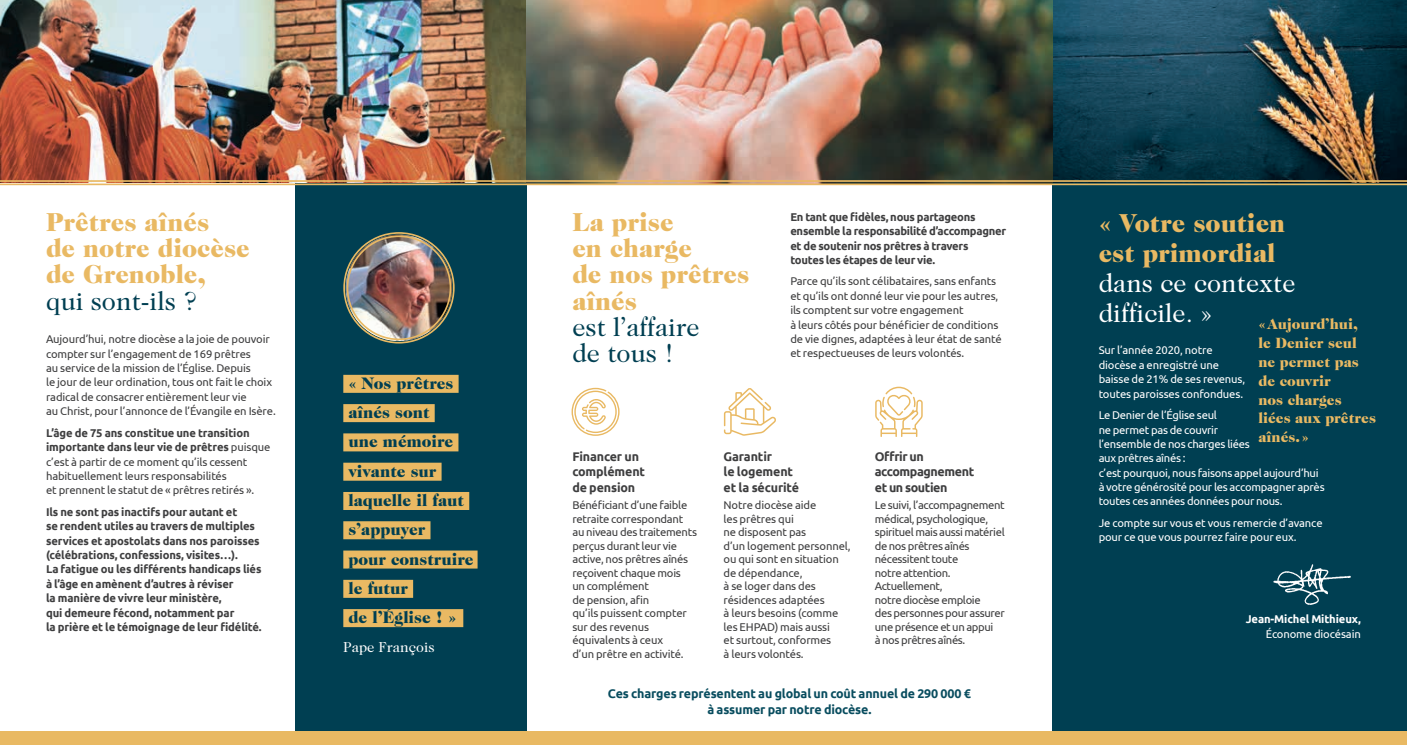
<style>
.page{position:relative;width:1407px;height:745px;background:#fff}
.page>*{position:absolute;margin:0;border:0;box-sizing:border-box;transform-origin:0 0}
.t1{font:900 26.25px/26.2px "Caslon Two Twenty Four";color:#e9b963}
.t2{font:26.25px/26.2px "Caslon Two Twenty Four";color:#003f52}
.t3{font:26.25px/30px "Caslon Two Twenty Four";color:#fff}
.t4{font:900 16.88px/29.2px "Caslon Two Twenty Four";color:#003f52}
.t5{font:900 15px/18.8px "Caslon Two Twenty Four";color:#e9b963}
.t6{font:14.62px "Caslon Two Twenty Four";color:#fff}
.t7{font:700 12.5px/16.2px "Ubuntu";letter-spacing:-.01em;color:#094d5f;text-align:center}
.t8{font:700 12.5px/15px "Ubuntu";letter-spacing:-.01em;color:#3e3e3f}
.t9{font:700 12.5px/15px "Ubuntu";letter-spacing:-.03em;color:#3e3e3f}
.t10{font:11.25px/13.5px "Ubuntu";letter-spacing:-.01em;color:#3e3e3f}
.t11{font:700 11.25px/14.4px "Ubuntu";letter-spacing:-.01em;color:#3e3e3f}
.t12{font:11.25px/14.4px "Ubuntu";letter-spacing:-.02em;color:#fff}
.t13{font:11.25px/13.5px "Ubuntu";letter-spacing:-.03em;color:#3e3e3f}
.t14{font:700 11.25px "Ubuntu";letter-spacing:-.01em;color:#fff}
.s1{font-weight:700}
</style>
<div class="page">
<img style="left:1052px;top:0;width:355px;height:183px">
<img style="left:0;top:0;width:526px;height:183px">
<div style="left:295px;top:183px;width:231px;height:554px;background:#003f52"></div>
<img style="left:346px;top:234px;width:106px;height:107px;border-radius:53px">
<div style="left:343px;top:232px;width:112px;height:111px;border:2px solid #e9b963;border-radius:50%"></div>
<div style="left:347px;top:235px;width:104px;height:105px;border:2px solid #e9b963;border-radius:50%"></div>
<img style="left:526px;top:0;width:526px;height:183px">
<div style="left:1052px;top:183px;width:355px;height:561px;background:#003f52"></div>
<div style="left:0;top:731px;width:1407px;height:13px;background:#e9b963"></div>
<div style="left:343px;top:374px;width:116px;height:18px;background:#e9b963"></div>
<div style="left:343px;top:404px;width:92px;height:18px;background:#e9b963"></div>
<div style="left:343px;top:433px;width:115px;height:18px;background:#e9b963"></div>
<div style="left:343px;top:462px;width:98px;height:18px;background:#e9b963"></div>
<div style="left:343px;top:491px;width:126px;height:18px;background:#e9b963"></div>
<div style="left:343px;top:521px;width:87px;height:18px;background:#e9b963"></div>
<div style="left:343px;top:550px;width:134px;height:18px;background:#e9b963"></div>
<div style="left:343px;top:579px;width:70px;height:18px;background:#e9b963"></div>
<div style="left:343px;top:608px;width:120px;height:18px;background:#e9b963"></div>
<img style="left:1273px;top:564px;width:78px;height:41px">
<hr style="left:0;top:180px;width:1407px;height:2px;background:#e9b963">
<hr style="left:0;top:183px;width:1407px;height:2px;background:#e9b963">
<svg style="left:724px;top:388px;width:52px;height:47px"></svg>
<svg style="left:571px;top:387px;width:48px;height:48px"></svg>
<svg style="left:875px;top:386px;width:48px;height:50px"></svg>
<h1 class="t1" style="left:46px;top:208px;width:205px">Prêtres aînés<br>de notre diocèse de Grenoble,</h1>
<h1 class="t2" style="left:46px;top:287px;width:153px">qui sont-ils ?</h1>
<p class="t10" style="left:46px;top:331px;width:231px;line-height:14.4px">Aujourd’hui, notre diocèse a la joie de pouvoir compter sur l’engagement de 169 prêtres<br>au service de la mission de l’Église. Depuis<br>le jour de leur ordination, tous ont fait le choix radical de consacrer entièrement leur vie<br>au Christ, pour l’annonce de l’Évangile en Isère.</p>
<p class="t10" style="left:46px;top:425px;width:226px;line-height:14.4px"><span class="s1">L’âge de 75 ans constitue une transition importante dans leur vie de prêtres</span> puisque c’est à partir de ce moment qu’ils cessent habituellement leurs responsabilités<br>et prennent le statut de « prêtres retirés ».</p>
<p class="t11" style="left:46px;top:504px;width:217px">Ils ne sont pas inactifs pour autant et<br>se rendent utiles au travers de multiples services et apostolats dans nos paroisses (célébrations, confessions, visites…).<br>La fatigue ou les différents handicaps liés à l’âge en amènent d’autres à réviser<br>la manière de vivre leur ministère,<br>qui demeure fécond, notamment par<br>la prière et le témoignage de leur fidélité.</p>
<h2 class="t4" style="left:348px;top:368px;width:127px">« Nos prêtres aînés sont<br>une mémoire vivante sur laquelle il faut s’appuyer<br>pour construire le futur<br>de l’Église ! »</h2>
<p class="t6" style="left:343px;top:638px;width:93px">Pape François</p>
<h1 class="t1" style="left:572px;top:208px;width:178px">La prise<br>en charge<br>de nos prêtres aînés</h1>
<h1 class="t2" style="left:572px;top:313px;width:129px">est l’affaire de tous !</h1>
<p class="t11" style="left:790px;top:209px;width:217px">En tant que fidèles, nous partageons ensemble la responsabilité d’accompagner et de soutenir nos prêtres à travers<br>toutes les étapes de leur vie.</p>
<p class="t10" style="left:790px;top:274px;width:213px;line-height:14.4px">Parce qu’ils sont célibataires, sans enfants et qu’ils ont donné leur vie pour les autres, ils comptent sur votre engagement<br>à leurs côtés pour bénéficier de conditions de vie dignes, adaptées à leur état de santé et respectueuses de leurs volontés.</p>
<p class="t8" style="left:572px;top:448px;width:74px">Financer un complément</p>
<p class="t8" style="left:572px;top:479px;width:64px">de pension</p>
<p class="t10" style="left:572px;top:498px;width:126px">Bénéficiant d’une faible retraite correspondant au niveau des traitements perçus durant leur vie active, nos prêtres aînés reçoivent chaque mois<br>un complément<br>de pension, afin<br>qu’ils puissent compter sur des revenus équivalents à ceux<br>d’un prêtre en activité.</p>
<p class="t8" style="left:723px;top:448px;width:71px">Garantir<br>le logement</p>
<p class="t8" style="left:723px;top:479px;width:77px">et la sécurité</p>
<p class="t10" style="left:723px;top:498px;width:128px">Notre diocèse aide<br>les prêtres qui<br>ne disposent pas<br>d’un logement personnel, ou qui sont en situation de dépendance,<br>à se loger dans des résidences adaptées<br>à leurs besoins (comme les EHPAD) mais aussi<br>et surtout, conformes<br>à leurs volontés.</p>
<p class="t9" style="left:875px;top:448px;width:101px">Offrir un accompagnement</p>
<p class="t9" style="left:875px;top:479px;width:74px">et un soutien</p>
<p class="t13" style="left:875px;top:498px;width:131px">Le suivi, l’accompagnement médical, psychologique, spirituel mais aussi matériel de nos prêtres aînés nécessitent toute<br>notre attention.<br>Actuellement,<br>notre diocèse emploie<br>des personnes pour assurer une présence et un appui<br>à nos prêtres aînés.</p>
<p class="t7" style="left:608px;top:684px;width:364px">Ces charges représentent au global un coût annuel de 290 000 € à assumer par notre diocèse.</p>
<h1 class="t1" style="left:1098px;top:208px;width:188px;line-height:30px">« Votre soutien est primordial</h1>
<h1 class="t3" style="left:1098px;top:268px;width:198px">dans ce contexte difficile. »</h1>
<p class="t12" style="left:1098px;top:342px;width:148px">Sur l’année 2020, notre diocèse a enregistré une baisse de 21% de ses revenus, toutes paroisses confondues.</p>
<p class="t12" style="left:1098px;top:407px;width:228px">Le Denier de l’Église seul<br>ne permet pas de couvrir<br>l’ensemble de nos charges liées<br>aux prêtres aînés :<br>c’est pourquoi, nous faisons appel aujourd’hui à votre générosité pour les accompagner après toutes ces années données pour nous.</p>
<p class="t12" style="left:1098px;top:515px;width:225px">Je compte sur vous et vous remercie d’avance pour ce que vous pourrez faire pour eux.</p>
<h3 class="t5" style="left:1258px;top:315px;width:119px">«Aujourd’hui,<br>le Denier seul ne permet pas de couvrir<br>nos charges liées aux prêtres aînés. »</h3>
<p class="t14" style="left:1245px;top:612px;width:117px">Jean-Michel Mithieux,</p>
<p class="t12" style="left:1266px;top:625px;width:96px">Économe diocésain</p>
</div>
